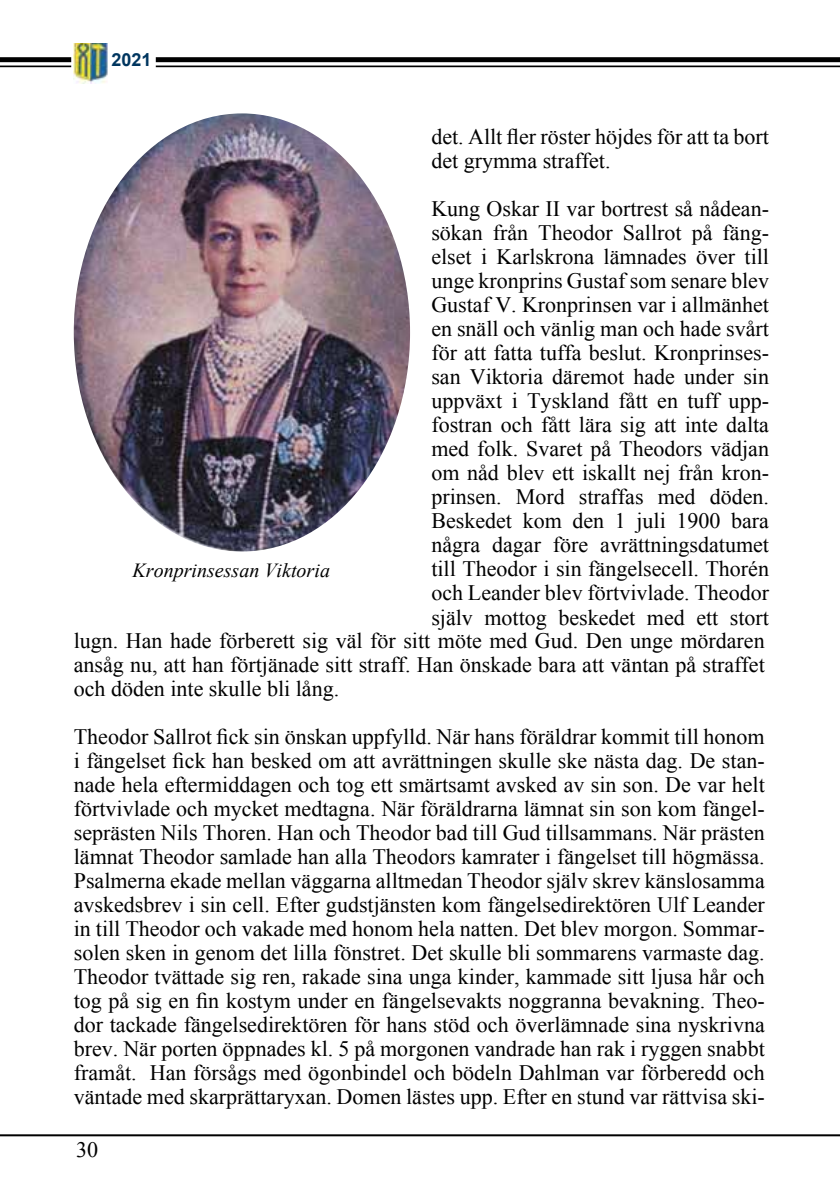
<style>
.page{position:relative;width:840px;height:1191px;background:#fff}
.page>*{position:absolute;margin:0;border:0;box-sizing:border-box;transform-origin:0 0}
.t1{font:22px/24px "Times New Roman";color:#000}
.t2{font:italic 20px "Times New Roman";color:#000}
.t3{font:700 18px "Arial";color:#00365f}
</style>
<div class="page">
<div style="left:0;top:57px;width:839px;height:5px;background:#000"></div>
<hr style="left:0;top:66px;width:839px;height:1px;background:#000">
<div style="left:71px;top:50px;width:85px;height:23px;background:#fff"></div>
<hr style="left:0;top:1134px;width:839px;height:2px;background:#000">
<img style="left:74px;top:113px;width:336px;height:438px">
<img style="left:73px;top:44px;width:34px;height:40px">
<p class="t3" style="left:111px;top:48px;width:42px">2021</p>
<p class="t1" style="left:431px;top:125px;width:339px">det. Allt fler röster höjdes för att ta bort det grymma straffet.</p>
<p class="t1" style="left:431px;top:197px;width:339px">Kung Oskar II var bortrest så nådean-</p>
<p class="t1" style="left:431px;top:221px;width:339px">sökan från Theodor Sallrot på fäng-</p>
<p class="t1" style="left:431px;top:245px;width:339px">elset i Karlskrona lämnades över till</p>
<p class="t1" style="left:431px;top:269px;width:339px">unge kronprins Gustaf som senare blev</p>
<p class="t1" style="left:431px;top:293px;width:339px">Gustaf V. Kronprinsen var i allmänhet</p>
<p class="t1" style="left:431px;top:317px;width:339px">en snäll och vänlig man och hade svårt</p>
<p class="t1" style="left:431px;top:341px;width:339px">för att fatta tuffa beslut. Kronprinses-</p>
<p class="t1" style="left:431px;top:365px;width:339px">san Viktoria däremot hade under sin</p>
<p class="t1" style="left:431px;top:389px;width:339px">uppväxt i Tyskland fått en tuff upp-</p>
<p class="t1" style="left:431px;top:413px;width:339px">fostran och fått lära sig att inte dalta</p>
<p class="t1" style="left:431px;top:437px;width:339px">med folk. Svaret på Theodors vädjan</p>
<p class="t1" style="left:431px;top:461px;width:339px">om nåd blev ett iskallt nej från kron-</p>
<p class="t1" style="left:431px;top:485px;width:339px">prinsen. Mord straffas med döden.</p>
<p class="t1" style="left:431px;top:509px;width:339px">Beskedet kom den 1 juli 1900 bara</p>
<p class="t1" style="left:431px;top:533px;width:339px">några dagar före avrättningsdatumet</p>
<p class="t1" style="left:431px;top:557px;width:339px">till Theodor i sin fängelsecell. Thorén</p>
<p class="t1" style="left:431px;top:581px;width:339px">och Leander blev förtvivlade. Theodor</p>
<p class="t1" style="left:431px;top:605px;width:339px">själv mottog beskedet med ett stort</p>
<p class="t1" style="left:74px;top:628px;width:692px">lugn. Han hade förberett sig väl för sitt möte med Gud. Den unge mördaren</p>
<p class="t1" style="left:74px;top:652px;width:692px">ansåg nu, att han förtjänade sitt straff. Han önskade bara att väntan på straffet</p>
<p class="t1" style="left:74px;top:676px;width:267px">och döden inte skulle bli lång.</p>
<p class="t1" style="left:74px;top:724px;width:692px;text-align:justify">Theodor Sallrot fick sin önskan uppfylld. När hans föräldrar kommit till honom i fängelset fick han besked om att avrättningen skulle ske nästa dag. De stan&shy;nade hela eftermiddagen och tog ett smärtsamt avsked av sin son. De var helt förtvivlade och mycket medtagna. När föräldrarna lämnat sin son kom fängel&shy;seprästen Nils Thoren. Han och Theodor bad till Gud tillsammans. När prästen lämnat Theodor samlade han alla Theodors kamrater i fängelset till högmässa.<br>Psalmerna ekade mellan väggarna alltmedan Theodor själv skrev känslosamma avskedsbrev i sin cell. Efter gudstjänsten kom fängelsedirektören Ulf Leander in till Theodor och vakade med honom hela natten. Det blev morgon. Sommar&shy;solen sken in genom det lilla fönstret. Det skulle bli sommarens varmaste dag.<br>Theodor tvättade sig ren, rakade sina unga kinder, kammade sitt ljusa hår och tog på sig en fin kostym under en fängelsevakts noggranna bevakning. Theo&shy;dor tackade fängelsedirektören för hans stöd och överlämnade sina nyskrivna brev. När porten öppnades kl. 5 på morgonen vandrade han rak i ryggen snabbt framåt. Han försågs med ögonbindel och bödeln Dahlman var förberedd och väntade med skarprättaryxan. Domen lästes upp. Efter en stund var rättvisa ski-</p>
<p class="t2" style="left:132px;top:556px;width:199px">Kronprinsessan Viktoria</p>
<p class="t1" style="left:76px;top:1136px;width:23px">30</p>
</div>
